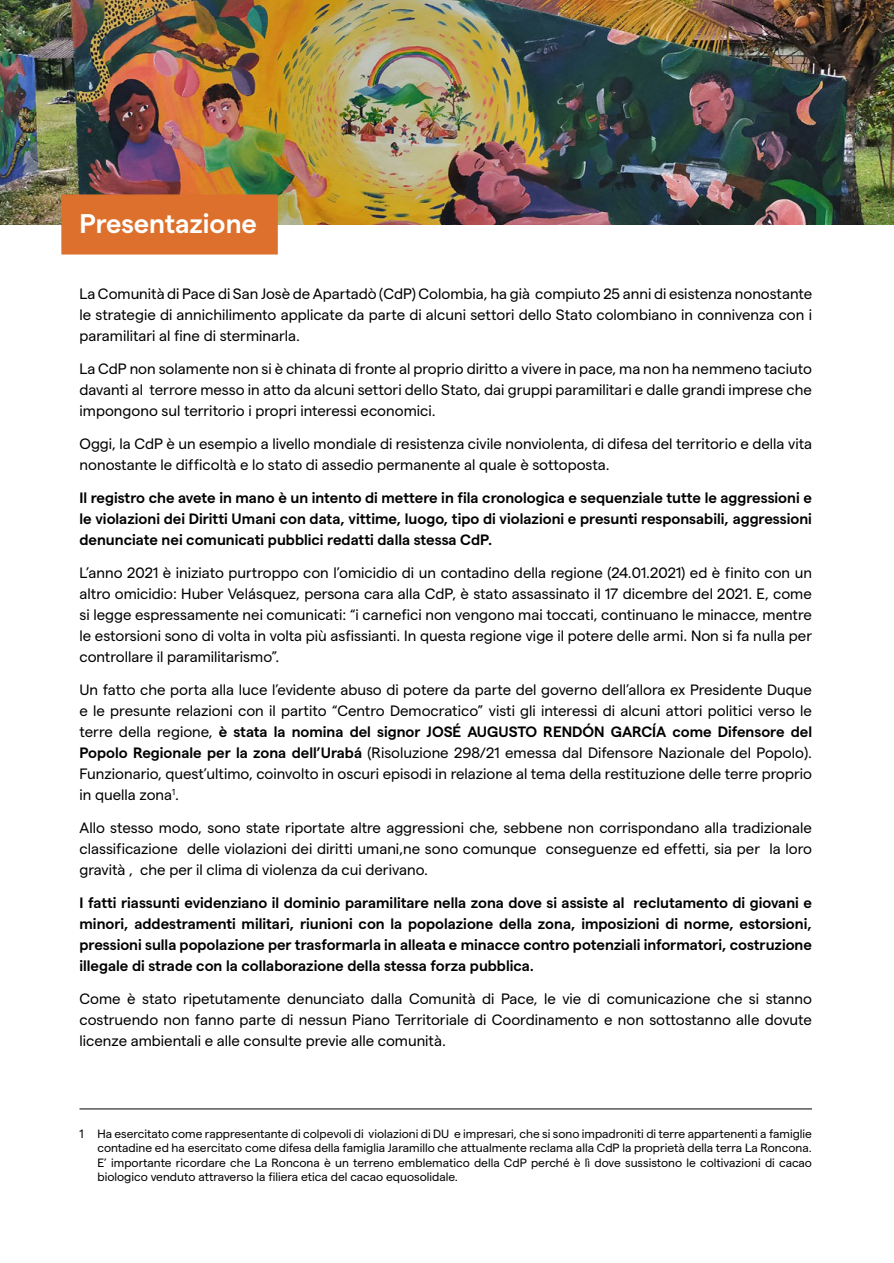
<style>
.page{position:relative;width:894px;height:1263px;background:#fff}
.page>*{position:absolute;margin:0;border:0;box-sizing:border-box;transform-origin:0 0}
.t1{font:600 27px "Matter";color:#fff}
.Default{font:15px/21px "Matter";color:#000;text-align:justify}
.Default-2{font:600 15px/21px "Matter";color:#000;text-align:justify}
.t2{font:12px/14.4px "Matter";color:#000;text-align:justify}
.s1{font-weight:600}
</style>
<div class="page">
<img style="left:0;top:0;width:894px;height:224px">
<div style="left:61px;top:194px;width:217px;height:60px;background:#dd702d;border:2px solid #dd702d"></div>
<hr style="left:80px;top:1108px;width:732px;height:1px;background:#000">
<p class="t1" style="left:80px;top:203px;width:179px">Presentazione</p>
<p class="Default" style="left:80px;top:282px;width:734px">La Comunità di Pace di San Josè de Apartadò (CdP) Colombia, ha già compiuto 25 anni di esistenza nonostante le strategie di annichilimento applicate da parte di alcuni settori dello Stato colombiano in connivenza con i paramilitari al fine di sterminarla.</p>
<p class="Default" style="left:80px;top:357px;width:734px">La CdP non solamente non si è chinata di fronte al proprio diritto a vivere in pace, ma non ha nemmeno taciuto davanti al terrore messo in atto da alcuni settori dello Stato, dai gruppi paramilitari e dalle grandi imprese che impongono sul territorio i propri interessi economici.</p>
<p class="Default" style="left:80px;top:432px;width:734px">Oggi, la CdP è un esempio a livello mondiale di resistenza civile nonviolenta, di difesa del territorio e della vita nonostante le difficoltà e lo stato di assedio permanente al quale è sottoposta.</p>
<p class="Default-2" style="left:80px;top:486px;width:734px">Il registro che avete in mano è un intento di mettere in fila cronologica e sequenziale tutte le aggressioni e le violazioni dei Diritti Umani con data, vittime, luogo, tipo di violazioni e presunti responsabili, aggressioni denunciate nei comunicati pubblici redatti dalla stessa CdP.</p>
<p class="Default" style="left:80px;top:561px;width:734px">L’anno 2021 è iniziato purtroppo con l’omicidio di un contadino della regione (24.01.2021) ed è finito con un altro omicidio: Huber Velásquez, persona cara alla CdP, è stato assassinato il 17 dicembre del 2021. E, come si legge espressamente nei comunicati: “i carnefici non vengono mai toccati, continuano le minacce, mentre le estorsioni sono di volta in volta più asfissianti. In questa regione vige il potere delle armi. Non si fa nulla per controllare il paramilitarismo”.</p>
<p class="Default" style="left:80px;top:678px;width:734px">Un fatto che porta alla luce l’evidente abuso di potere da parte del governo dell’allora ex Presidente Duque e le presunte relazioni con il partito “Centro Democratico” visti gli interessi di alcuni attori politici verso le terre della regione, <span class="s1">è stata la nomina del signor JOSÉ AUGUSTO RENDÓN GARCÍA come Difensore del Popolo Regionale per la zona dell’Urabá</span> (Risoluzione 298/21 emessa dal Difensore Nazionale del Popolo).<br>Funzionario, quest’ultimo, coinvolto in oscuri episodi in relazione al tema della restituzione delle terre proprio in quella zona<sup>1</sup>.</p>
<p class="Default" style="left:80px;top:816px;width:734px">Allo stesso modo, sono state riportate altre aggressioni che, sebbene non corrispondano alla tradizionale classificazione delle violazioni dei diritti umani,ne sono comunque conseguenze ed effetti, sia per la loro gravità , che per il clima di violenza da cui derivano.</p>
<p class="Default-2" style="left:80px;top:891px;width:734px">I fatti riassunti evidenziano il dominio paramilitare nella zona dove si assiste al reclutamento di giovani e minori, addestramenti militari, riunioni con la popolazione della zona, imposizioni di norme, estorsioni, pressioni sulla popolazione per trasformarla in alleata e minacce contro potenziali informatori, costruzione illegale di strade con la collaborazione della stessa forza pubblica.</p>
<p class="Default" style="left:80px;top:987px;width:734px">Come è stato ripetutamente denunciato dalla Comunità di Pace, le vie di comunicazione che si stanno costruendo non fanno parte di nessun Piano Territoriale di Coordinamento e non sottostanno alle dovute licenze ambientali e alle consulte previe alle comunità.</p>
<p class="t2" style="left:98px;top:1125px;width:716px;text-indent:-18px">1 Ha esercitato come rappresentante di colpevoli di violazioni di DU e impresari, che si sono impadroniti di terre appartenenti a famiglie contadine ed ha esercitato come difesa della famiglia Jaramillo che attualmente reclama alla CdP la proprietà della terra La Roncona.<br>E’ importante ricordare che La Roncona è un terreno emblematico della CdP perché è lì dove sussistono le coltivazioni di cacao biologico venduto attraverso la filiera etica del cacao equosolidale.</p>
</div>
